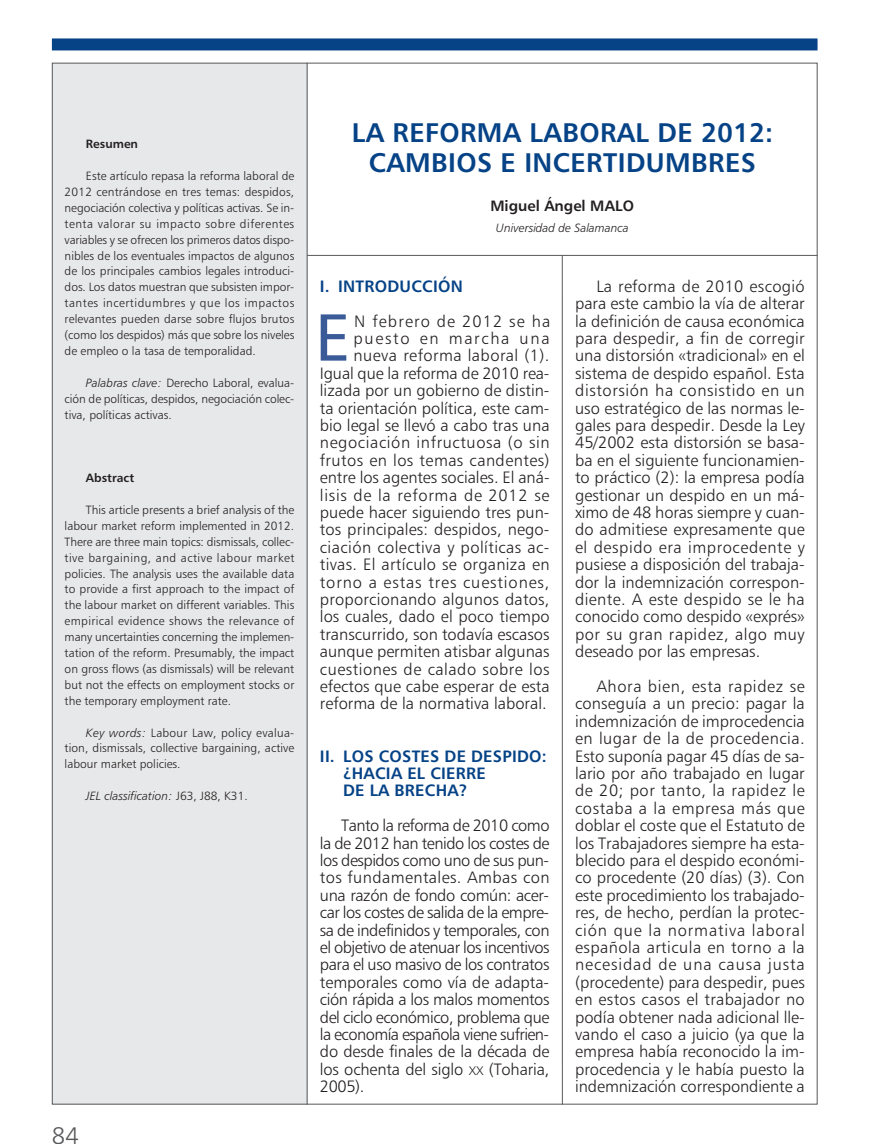
<style>
.page{position:relative;width:894px;height:1144px;background:#fff}
.page>*{position:absolute;margin:0;border:0;box-sizing:border-box;transform-origin:0 0}
.t1{font:66.6px "Humanist 777 BT Roman B";color:#3b5a98}
.t2{font:27px/30px "Humanist 777 BT Bold B";letter-spacing:.015em;color:#054286;text-align:center}
.t3{font:24px "Humanist 777 BT Light B";color:#57585a}
.t4{font:16.5px/17.4px "Humanist 777 BT Light B";color:#231f20;text-align:justify}
.t5{font:16.5px/17.4px "Humanist 777 BT Bold B";letter-spacing:.015em;color:#054286}
.t6{font:16.5px/34.8px "Humanist 777 BT Light B";letter-spacing:.065em;color:#231f20}
.t7{font:15px "Humanist 777 BT Bold B";color:#231f20}
.t8{font:12px/15.9px "Humanist 777 BT Light B";color:#231f20;text-align:justify}
.t9{font:12px "Humanist 777 BT Light Italic B";color:#231f20}
.t10{font:12px "Humanist 777 BT Bold B";color:#231f20}
.s1{font-family:"Humanist 777 BT Light Italic B"}
.s2{font-family:"Humanist 777 BT Light B"}
.s3{font-family:"Humanist 777 BT Bold B";color:#054286}
.s4{font-size:12.3px}
</style>
<div class="page">
<div style="left:52px;top:38px;width:765px;height:12px;background:#054286"></div>
<div style="left:52px;top:63px;width:255px;height:1041px;background:#e7e8e9"></div>
<hr style="left:562px;top:255px;width:1px;height:849px;background:#57585a">
<hr style="left:307px;top:63px;width:1px;height:1041px;background:#57585a">
<hr style="left:307px;top:255px;width:510px;height:1px;background:#57585a">
<p class="t10" style="left:86px;top:139px;width:54px">Resumen</p>
<p class="t8" style="left:65px;top:169px;width:231px;text-indent:21px">Este artículo repasa la reforma laboral de 2012 centrándose en tres temas: despidos, negociación colectiva y políticas activas. Se in&shy;tenta valorar su impacto sobre diferentes variables y se ofrecen los primeros datos dispo&shy;nibles de los eventuales impactos de algunos de los principales cambios legales introduci&shy;dos. Los datos muestran que subsisten impor&shy;tantes incertidumbres y que los impactos relevantes pueden darse sobre flujos brutos (como los despidos) más que sobre los niveles de empleo o la tasa de temporalidad.</p>
<p class="t8" style="left:65px;top:376px;width:231px;text-indent:21px"><span class="s1">Palabras clave:</span> Derecho Laboral, evalua&shy;ción de políticas, despidos, negociación colec&shy;tiva, políticas activas.</p>
<p class="t10" style="left:86px;top:473px;width:50px">Abstract</p>
<p class="t8" style="left:65px;top:503px;width:231px;text-indent:21px">This article presents a brief analysis of the labour market reform implemented in 2012.<br>There are three main topics: dismissals, collec&shy;tive bargaining, and active labour market policies. The analysis uses the available data to provide a first approach to the impact of the labour market on different variables. This empirical evidence shows the relevance of many uncertainties concerning the implemen&shy;tation of the reform. Presumably, the impact on gross flows (as dismissals) will be relevant but not the effects on employment stocks or the temporary employment rate.</p>
<p class="t8" style="left:65px;top:725px;width:231px;text-indent:21px"><span class="s1">Key words:</span> Labour Law, policy evalua&shy;tion, dismissals, collective bargaining, active labour market policies.</p>
<p class="t9" style="left:86px;top:791px;width:163px">JEL classification: <span class="s2">J63, J88, K31.</span></p>
<p class="t3" style="left:52px;top:1126px;width:28px">84</p>
<p class="t2" style="left:352px;top:120px;width:423px">LA REFORMA LABORAL DE 2012:<br>CAMBIOS E INCERTIDUMBRES</p>
<p class="t7" style="left:490px;top:200px;width:145px">Miguel Ángel MALO</p>
<p class="t9" style="left:496px;top:224px;width:134px">Universidad de Salamanca</p>
<p class="t6" style="left:354px;top:270px;width:197px;text-indent:-34px"><span class="s3">I. INTRODUCCIÓN<br></span>N febrero de 2012 se ha</p>
<p class="t4" style="left:320px;top:331px;width:231px;text-align:right">puesto en marcha una nueva reforma laboral (1).<br>Igual que la reforma de 2010 rea - lizada por un gobierno de distin&shy;ta orientación política, este cam&shy;bio legal se llevó a cabo tras una negociación infructuosa (o sin frutos en los temas candentes) entre los agentes sociales. El aná&shy;lisis de la reforma de 2012 se puede hacer siguiendo tres pun&shy;tos principales: despidos, nego&shy;ciación colectiva y políticas ac - tivas. El artículo se organiza en torno a estas tres cuestiones, proporcionando algunos datos, los cuales, dado el poco tiempo trans currido, son todavía escasos aunque permiten atisbar algunas cuestiones de calado sobre los efectos que cabe esperar de esta reforma de la normativa laboral.</p>
<p class="t1" style="left:315px;top:296px;width:37px">E</p>
<p class="t5" style="left:343px;top:748px;width:205px;text-indent:-23px">II. LOS COSTES DE DESPIDO: ¿HACIA EL CIERRE<br>DE LA BRECHA?</p>
<p class="t4" style="left:320px;top:818px;width:231px;text-indent:21px">Tanto la reforma de 2010 como la de 2012 han tenido los costes de los despidos como uno de sus pun&shy;tos fundamentales. Ambas con una razón de fondo común: acer&shy;car los costes de salida de la empre&shy;sa de indefinidos y temporales, con el objetivo de atenuar los incentivos para el uso masivo de los contratos temporales como vía de adapta&shy;ción rápida a los malos momentos del ciclo económico, problema que la economía española viene sufrien&shy;do desde finales de la década de los ochenta del siglo <span class="s4">XX</span> (Toharia, 2005).</p>
<p class="t4" style="left:575px;top:279px;width:231px;text-indent:21px">La reforma de 2010 escogió para este cambio la vía de alterar la definición de causa económica para despedir, a fin de corregir una distorsión «tradicional» en el sistema de despido español. Esta distorsión ha consistido en un uso estratégico de las normas le&shy;gales para despedir. Desde la Ley 45/2002 esta distorsión se basa&shy;ba en el siguiente funcionamien&shy;to práctico (2): la empresa podía gestionar un despido en un má&shy;ximo de 48 horas siempre y cuan&shy;do admitiese expresamente que el despido era improcedente y pusiese a disposición del trabaja&shy;dor la indemnización correspon&shy;diente. A este despido se le ha conocido como despido «exprés» por su gran rapidez, algo muy deseado por las empresas.</p>
<p class="t4" style="left:575px;top:679px;width:231px;text-indent:21px">Ahora bien, esta rapidez se conseguía a un precio: pagar la indemnización de improcedencia en lugar de la de procedencia.<br>Esto suponía pagar 45 días de sa&shy;lario por año trabajado en lugar de 20; por tanto, la rapidez le costaba a la empresa más que doblar el coste que el Estatuto de los Trabajadores siempre ha esta&shy;blecido para el despido económi&shy;co procedente (20 días) (3). Con este procedimiento los trabajado&shy;res, de hecho, perdían la protec&shy;ción que la normativa laboral española articula en torno a la necesidad de una causa justa (procedente) para despedir, pues en estos casos el trabajador no podía obtener nada adicional lle&shy;vando el caso a juicio (ya que la empresa había reconocido la im&shy;procedencia y le había puesto la indemnización correspondiente a</p>
</div>
